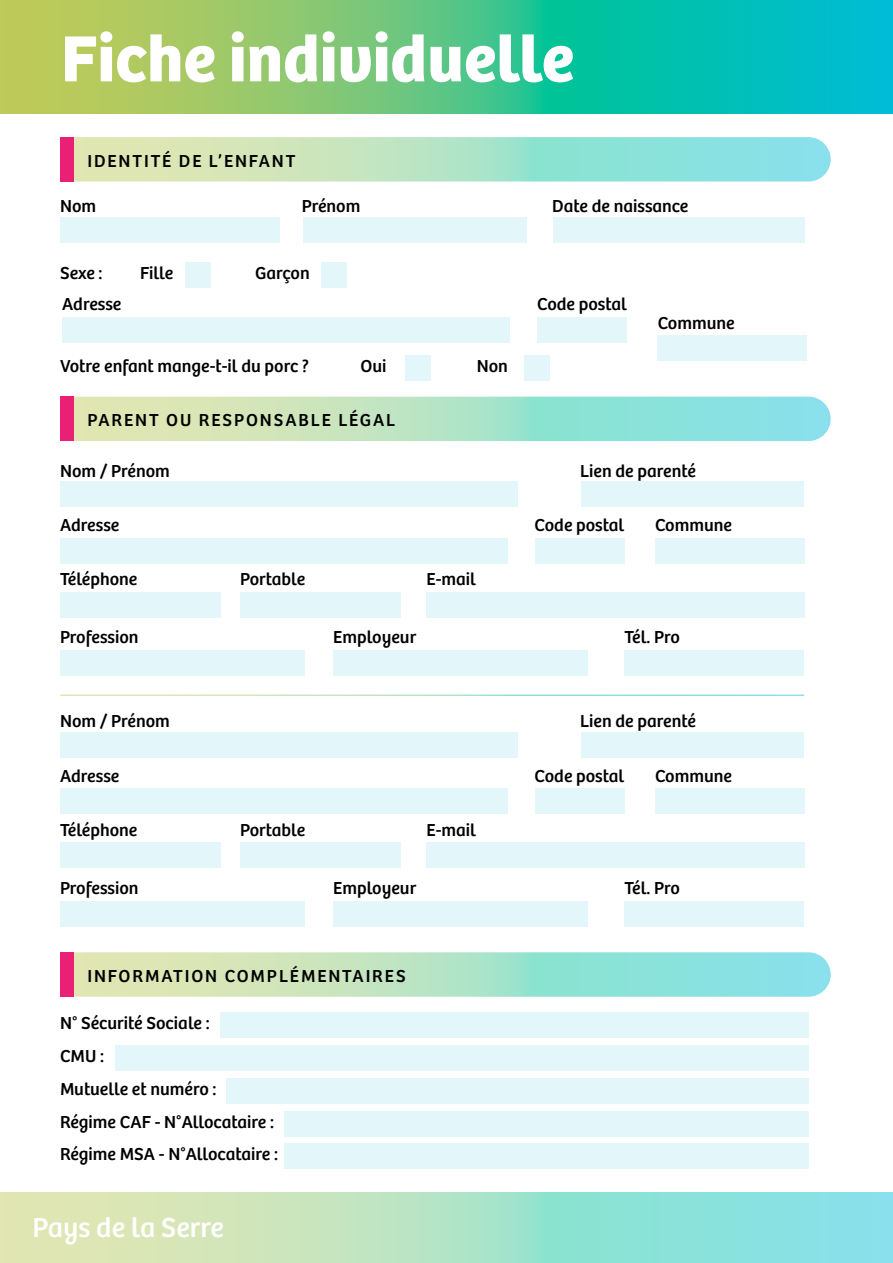
<style>
.page{position:relative;width:893px;height:1263px;background:#fff}
.page>*{position:absolute;margin:0;border:0;box-sizing:border-box;transform-origin:0 0}
.t1{font:700 67.5px "Bree";color:#fff}
.t2{font:28.5px "Bree";color:#fff}
.t3{font:18px/32.7px "Bree";color:#000}
.t4{font:18px "Bree";letter-spacing:.105em;color:#000}
</style>
<div class="page">
<div style="left:60px;top:481px;width:458px;height:26px;background:#e3f7fb"></div>
<div style="left:581px;top:481px;width:223px;height:26px;background:#e3f7fb"></div>
<div style="left:60px;top:538px;width:448px;height:25px;background:#e3f7fb"></div>
<div style="left:60px;top:592px;width:160px;height:25px;background:#e3f7fb"></div>
<div style="left:240px;top:592px;width:160px;height:25px;background:#e3f7fb"></div>
<div style="left:427px;top:592px;width:378px;height:25px;background:#e3f7fb"></div>
<div style="left:60px;top:650px;width:245px;height:26px;background:#e3f7fb"></div>
<div style="left:333px;top:650px;width:255px;height:26px;background:#e3f7fb"></div>
<div style="left:624px;top:650px;width:180px;height:26px;background:#e3f7fb"></div>
<div style="left:534px;top:538px;width:90px;height:25px;background:#e3f7fb"></div>
<div style="left:655px;top:538px;width:150px;height:25px;background:#e3f7fb"></div>
<div style="left:60px;top:732px;width:458px;height:26px;background:#e3f7fb"></div>
<div style="left:581px;top:732px;width:223px;height:26px;background:#e3f7fb"></div>
<div style="left:60px;top:788px;width:448px;height:26px;background:#e3f7fb"></div>
<div style="left:60px;top:842px;width:160px;height:26px;background:#e3f7fb"></div>
<div style="left:240px;top:842px;width:160px;height:26px;background:#e3f7fb"></div>
<div style="left:427px;top:842px;width:378px;height:26px;background:#e3f7fb"></div>
<div style="left:60px;top:901px;width:245px;height:25px;background:#e3f7fb"></div>
<div style="left:333px;top:901px;width:255px;height:25px;background:#e3f7fb"></div>
<div style="left:220px;top:1012px;width:589px;height:26px;background:#e3f7fb"></div>
<div style="left:116px;top:1045px;width:693px;height:26px;background:#e3f7fb"></div>
<div style="left:226px;top:1078px;width:583px;height:26px;background:#e3f7fb"></div>
<div style="left:284px;top:1111px;width:525px;height:25px;background:#e3f7fb"></div>
<div style="left:284px;top:1143px;width:525px;height:26px;background:#e3f7fb"></div>
<div style="left:624px;top:901px;width:180px;height:25px;background:#e3f7fb"></div>
<div style="left:534px;top:788px;width:90px;height:26px;background:#e3f7fb"></div>
<div style="left:655px;top:788px;width:150px;height:26px;background:#e3f7fb"></div>
<svg style="left:0;top:0;width:893px;height:113px;background:#53c48b"></svg>
<svg style="left:0;top:1193px;width:893px;height:70px;background:#afe3c9"></svg>
<svg style="left:73px;top:137px;width:758px;height:45px;background:#b1e3ca"></svg>
<div style="left:60px;top:137px;width:13px;height:45px;background:#ea2075"></div>
<svg style="left:73px;top:397px;width:758px;height:44px;background:#b0e3c9"></svg>
<div style="left:60px;top:397px;width:13px;height:44px;background:#ea2075"></div>
<svg style="left:73px;top:952px;width:758px;height:45px;background:#b1e3ca"></svg>
<div style="left:60px;top:952px;width:13px;height:45px;background:#ea2075"></div>
<div style="left:60px;top:217px;width:219px;height:25px;background:#e3f7fb"></div>
<div style="left:185px;top:262px;width:26px;height:26px;background:#e3f7fb"></div>
<div style="left:321px;top:262px;width:26px;height:26px;background:#e3f7fb"></div>
<div style="left:405px;top:355px;width:26px;height:26px;background:#e3f7fb"></div>
<div style="left:524px;top:355px;width:26px;height:26px;background:#e3f7fb"></div>
<div style="left:303px;top:217px;width:224px;height:25px;background:#e3f7fb"></div>
<div style="left:553px;top:217px;width:252px;height:25px;background:#e3f7fb"></div>
<div style="left:63px;top:317px;width:447px;height:26px;background:#e3f7fb"></div>
<div style="left:537px;top:317px;width:90px;height:26px;background:#e3f7fb"></div>
<div style="left:658px;top:335px;width:149px;height:26px;background:#e3f7fb"></div>
<h1 class="t1" style="left:61px;top:5px;width:514px">Fiche individuelle</h1>
<p class="t4" style="left:87px;top:147px;width:209px">IDENTITÉ DE L’ENFANT</p>
<p class="t3" style="left:60px;top:188px;width:38px">Nom</p>
<p class="t3" style="left:302px;top:188px;width:60px">Prénom</p>
<p class="t3" style="left:60px;top:256px;width:44px">Sexe :</p>
<p class="t3" style="left:140px;top:256px;width:35px">Fille</p>
<p class="t3" style="left:255px;top:256px;width:56px">Garçon</p>
<p class="t3" style="left:552px;top:188px;width:138px">Date de naissance</p>
<p class="t3" style="left:62px;top:287px;width:61px">Adresse</p>
<p class="t3" style="left:537px;top:287px;width:91px">Code postal</p>
<p class="t3" style="left:60px;top:348px;width:250px">Votre enfant mange-t-il du porc ?</p>
<p class="t3" style="left:360px;top:348px;width:28px">Oui</p>
<p class="t3" style="left:477px;top:348px;width:33px">Non</p>
<p class="t4" style="left:87px;top:406px;width:309px">PARENT OU RESPONSABLE LÉGAL</p>
<p class="t3" style="left:658px;top:305px;width:78px">Commune</p>
<p class="t3" style="left:60px;top:453px;width:111px">Nom / Prénom</p>
<p class="t3" style="left:580px;top:453px;width:117px">Lien de parenté</p>
<p class="t3" style="left:60px;top:507px;width:61px">Adresse</p>
<p class="t3" style="left:60px;top:561px;width:79px">Téléphone</p>
<p class="t3" style="left:240px;top:561px;width:67px">Portable</p>
<p class="t3" style="left:427px;top:561px;width:51px">E-mail</p>
<p class="t3" style="left:534px;top:507px;width:91px">Code postal</p>
<p class="t3" style="left:655px;top:507px;width:78px">Commune</p>
<p class="t3" style="left:60px;top:619px;width:80px">Profession</p>
<p class="t3" style="left:333px;top:619px;width:85px">Employeur</p>
<p class="t3" style="left:624px;top:619px;width:57px">Tél. Pro</p>
<p class="t3" style="left:60px;top:704px;width:111px">Nom / Prénom</p>
<p class="t3" style="left:580px;top:704px;width:117px">Lien de parenté</p>
<p class="t3" style="left:60px;top:758px;width:61px">Adresse</p>
<p class="t3" style="left:60px;top:812px;width:79px">Téléphone</p>
<p class="t3" style="left:240px;top:812px;width:67px">Portable</p>
<p class="t3" style="left:427px;top:812px;width:51px">E-mail</p>
<p class="t3" style="left:534px;top:758px;width:91px">Code postal</p>
<p class="t3" style="left:655px;top:758px;width:78px">Commune</p>
<p class="t3" style="left:60px;top:870px;width:80px">Profession</p>
<p class="t3" style="left:333px;top:870px;width:85px">Employeur</p>
<p class="t4" style="left:87px;top:962px;width:320px">INFORMATION COMPLÉMENTAIRES</p>
<p class="t3" style="left:60px;top:1006px;width:151px">N° Sécurité Sociale :</p>
<p class="t3" style="left:60px;top:1039px;width:220px">CMU :<br>Mutuelle et numéro :<br>Régime CAF - N°Allocataire :<br>Régime MSA - N°Allocataire :</p>
<h2 class="t2" style="left:33px;top:1205px;width:193px">Pays de la Serre</h2>
<p class="t3" style="left:624px;top:870px;width:57px">Tél. Pro</p>
</div>
